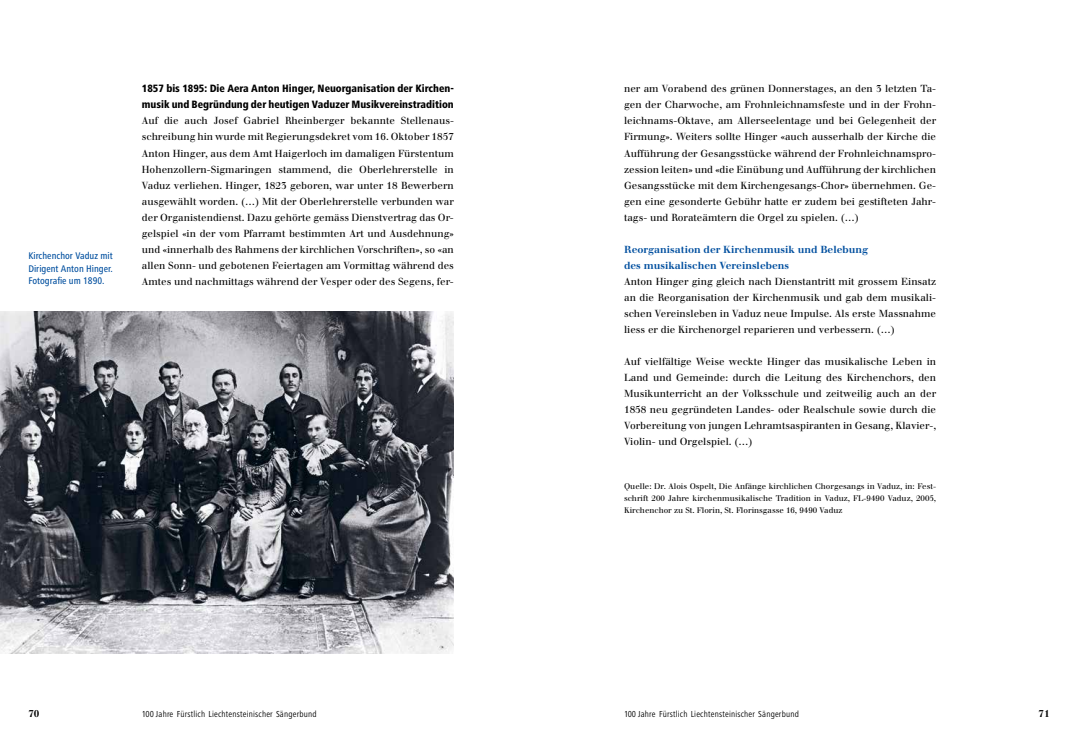
<style>
.page{position:relative;width:1078px;height:752px;background:#fff}
.page>*{position:absolute;margin:0;border:0;box-sizing:border-box;transform-origin:0 0}
.t1{font:800 condensed 11px/16px "Frutiger Next LT";color:#000}
.t2{font:10px/16px "Walbaum LT";color:#000;text-align:justify}
.t3{font:700 10px/16px "Walbaum LT";color:#004f9f}
.t4{font:500 condensed 10px/12.5px "Frutiger Next LT";color:#004f9f;text-align:justify}
.t5{font:700 10px "Walbaum LT";color:#000}
.t6{font:condensed 9px "Frutiger Next LT";letter-spacing:.02em;color:#000}
.t7{font:8px/12px "Walbaum LT";color:#000;text-align:justify}
</style>
<div class="page">
<img style="left:0;top:312px;width:454px;height:340px">
<p class="t4" style="left:28px;top:249px;width:86px">Kirchenchor Vaduz mit Dirigent Anton Hinger.<br>Fotografie um 1890.</p>
<p class="t1" style="left:142px;top:81px;width:313px">1857 bis 1895: Die Aera Anton Hinger, Neuorganisation der Kirchen&shy;musik und Begründung der heutigen Vaduzer Musikvereinstradition</p>
<p class="t2" style="left:142px;top:113px;width:313px">Auf die auch Josef Gabriel Rheinberger bekannte Stellenaus&shy;schreibung hin wurde mit Regierungsdekret vom 16. Oktober 1857<br>Anton Hinger, aus dem Amt Haigerloch im damaligen Fürstentum Hohenzollern-Sigmaringen stammend, die Oberlehrerstelle in Vaduz verliehen. Hinger, 1823 geboren, war unter 18 Bewerbern ausgewählt worden. (…) Mit der Oberlehrerstelle verbunden war der Organistendienst. Dazu gehörte gemäss Dienstvertrag das Or&shy;gelspiel «in der vom Pfarramt bestimmten Art und Ausdehnung» und «innerhalb des Rahmens der kirchlichen Vorschriften», so «an allen Sonn- und gebotenen Feiertagen am Vormittag während des Amtes und nachmittags während der Vesper oder des Segens, fer-</p>
<p class="t2" style="left:624px;top:81px;width:313px">ner am Vorabend des grünen Donnerstages, an den 3 letzten Ta&shy;gen der Charwoche, am Frohnleichnamsfeste und in der Frohn&shy;leichnams-Oktave, am Allerseelentage und bei Gelegenheit der Firmung». Weiters sollte Hinger «auch ausserhalb der Kirche die Aufführung der Gesangsstücke während der Frohnleichnamspro&shy;zession leiten» und «die Einübung und Aufführung der kirchlichen Gesangsstücke mit dem Kirchengesangs-Chor» übernehmen. Ge&shy;gen eine gesonderte Gebühr hatte er zudem bei gestifteten Jahr&shy;tags- und Rorateämtern die Orgel zu spielen. (…)</p>
<p class="t3" style="left:624px;top:241px;width:245px">Reorganisation der Kirchenmusik und Belebung des musikalischen Vereinslebens</p>
<p class="t2" style="left:624px;top:273px;width:313px">Anton Hinger ging gleich nach Dienstantritt mit grossem Einsatz an die Reorganisation der Kirchenmusik und gab dem musikali&shy;schen Vereinsleben in Vaduz neue Impulse. Als erste Massnahme liess er die Kirchenorgel reparieren und verbessern. (…)</p>
<p class="t2" style="left:624px;top:353px;width:313px">Auf vielfältige Weise weckte Hinger das musikalische Leben in Land und Gemeinde: durch die Leitung des Kirchenchors, den Musikunterricht an der Volksschule und zeitweilig auch an der 1858 neu gegründeten Landes- oder Realschule sowie durch die Vorbereitung von jungen Lehramtsaspiranten in Gesang, Klavier-, Violin- und Orgelspiel. (…)</p>
<p class="t7" style="left:624px;top:480px;width:313px">Quelle: Dr. Alois Ospelt, Die Anfänge kirchlichen Chorgesangs in Vaduz, in: Fest&shy;schrift 200 Jahre kirchenmusikalische Tradition in Vaduz, FL-9490 Vaduz, 2005, Kirchenchor zu St. Florin, St. Florinsgasse 16, 9490 Vaduz</p>
<p class="t5" style="left:28px;top:707px;width:13px">70</p>
<p class="t6" style="left:142px;top:708px;width:176px">100 Jahre Fürstlich Liechtensteinischer Sängerbund</p>
<p class="t6" style="left:624px;top:708px;width:176px">100 Jahre Fürstlich Liechtensteinischer Sängerbund</p>
<p class="t5" style="left:1038px;top:707px;width:13px">71</p>
</div>
